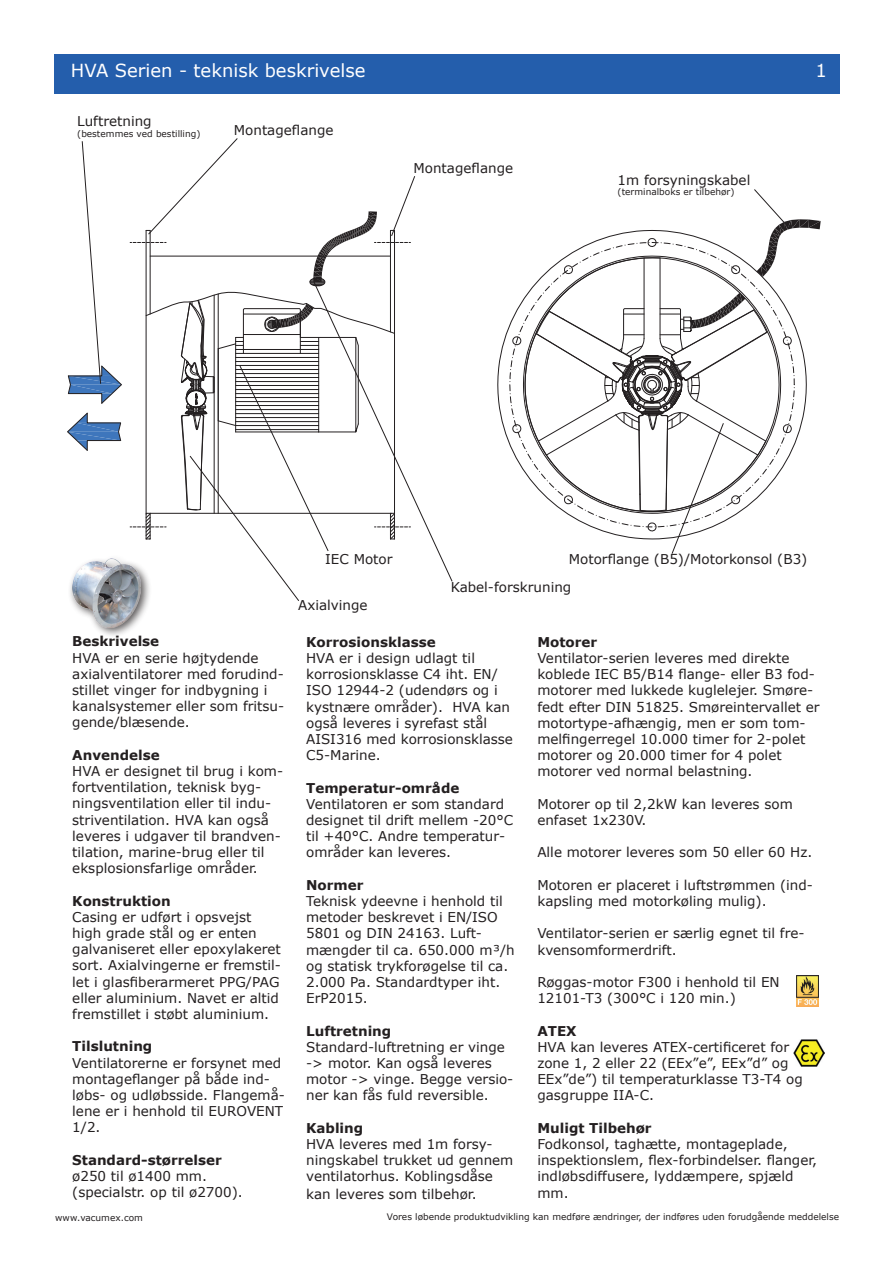
<style>
.page{position:relative;width:893px;height:1263px;background:#fff}
.page>*{position:absolute;margin:0;border:0;box-sizing:border-box;transform-origin:0 0}
.t1{font:18px "Verdana";color:#fff}
.t2{font:13.5px/16.2px "Verdana";color:#231f20}
.t3{font:700 13.5px "Verdana";color:#231f20}
.t4{font:9px "Verdana";color:#231f20}
</style>
<div class="page">
<svg style="left:67px;top:413px;width:54px;height:38px"></svg>
<div style="left:54px;top:54px;width:785px;height:39px;background:#245eac"></div>
<svg style="left:68px;top:141px;width:54px;height:263px"></svg>
<svg style="left:130px;top:138px;width:323px;height:463px"></svg>
<svg style="left:510px;top:189px;width:311px;height:365px"></svg>
<img style="left:796px;top:976px;width:22px;height:31px">
<img style="left:794px;top:1039px;width:30px;height:27px">
<div style="left:67px;top:554px;width:84px;height:83px;background:#231f20;opacity:.75"></div>
<img style="left:72px;top:559px;width:69px;height:68px">
<h1 class="t1" style="left:71px;top:59px;width:296px">HVA Serien - teknisk beskrivelse</h1>
<h1 class="t1" style="left:815px;top:59px;width:13px">1</h1>
<p class="t2" style="left:77px;top:112px;width:76px">Luftretning</p>
<p class="t4" style="left:77px;top:127px;width:125px">(bestemmes ved bestilling)</p>
<p class="t2" style="left:234px;top:121px;width:101px">Montageflange</p>
<p class="t2" style="left:414px;top:159px;width:101px">Montageflange</p>
<p class="t2" style="left:618px;top:171px;width:134px">1m forsyningskabel</p>
<p class="t4" style="left:618px;top:186px;width:118px">(terminalboks er tilbehør)</p>
<p class="t2" style="left:325px;top:551px;width:69px">IEC Motor</p>
<p class="t2" style="left:298px;top:597px;width:71px">Axialvinge</p>
<p class="t2" style="left:569px;top:551px;width:240px">Motorflange (B5)/Motorkonsol (B3)</p>
<p class="t2" style="left:451px;top:578px;width:122px">Kabel-forskruning</p>
<p class="t3" style="left:72px;top:633px;width:88px">Beskrivelse</p>
<p class="t2" style="left:72px;top:649px;width:213px">HVA er en serie højtydende axialventilatorer med forudind&shy;stillet vinger for indbygning i kanalsystemer eller som fritsu&shy;gende/blæsende.</p>
<p class="t3" style="left:72px;top:746px;width:89px">Anvendelse</p>
<p class="t2" style="left:72px;top:762px;width:212px">HVA er designet til brug i kom&shy;fortventilation, teknisk byg&shy;ningsventilation eller til indu&shy;striventilation. HVA kan også leveres i udgaver til brandven&shy;tilation, marine-brug eller til eksplosionsfarlige områder.</p>
<p class="t3" style="left:72px;top:892px;width:100px">Konstruktion</p>
<p class="t2" style="left:72px;top:908px;width:210px">Casing er udført i opsvejst high grade stål og er enten galvaniseret eller epoxylakeret sort. Axialvingerne er fremstil&shy;let i glasfiberarmeret PPG/PAG eller aluminium. Navet er altid fremstillet i støbt aluminium.</p>
<p class="t3" style="left:72px;top:1038px;width:82px">Tilslutning</p>
<p class="t2" style="left:72px;top:1054px;width:214px">Ventilatorerne er forsynet med montageflanger på både ind&shy;løbs- og udløbsside. Flangemå&shy;lene er i henhold til EUROVENT<br>1/2.</p>
<p class="t3" style="left:72px;top:1151px;width:151px">Standard-størrelser</p>
<p class="t2" style="left:72px;top:1167px;width:172px">ø250 til ø1400 mm. (specialstr. op til ø2700).</p>
<p class="t3" style="left:306px;top:633px;width:131px">Korrosionsklasse</p>
<p class="t2" style="left:306px;top:649px;width:208px">HVA er i design udlagt til korrosionsklasse C4 iht. EN/<br>ISO 12944-2 (udendørs og i kystnære områder). HVA kan også leveres i syrefast stål<br>AISI316 med korrosionsklasse<br>C5-Marine.</p>
<p class="t3" style="left:306px;top:779px;width:155px">Temperatur-område</p>
<p class="t2" style="left:306px;top:795px;width:208px">Ventilatoren er som standard designet til drift mellem -20°C til +40°C. Andre temperatur&shy;områder kan leveres.</p>
<p class="t3" style="left:306px;top:876px;width:59px">Normer</p>
<p class="t2" style="left:306px;top:892px;width:210px">Teknisk ydeevne i henhold til metoder beskrevet i EN/ISO<br>5801 og DIN 24163. Luft&shy;mængder til ca. 650.000 m³/h og statisk trykforøgelse til ca.<br>2.000 Pa. Standardtyper iht.<br>ErP2015.</p>
<p class="t3" style="left:306px;top:1022px;width:87px">Luftretning</p>
<p class="t2" style="left:306px;top:1038px;width:209px">Standard-luftretning er vinge -&gt; motor. Kan også leveres motor -&gt; vinge. Begge versio&shy;ner kan fås fuld reversible.</p>
<p class="t3" style="left:306px;top:1119px;width:59px">Kabling</p>
<p class="t2" style="left:306px;top:1135px;width:209px">HVA leveres med 1m forsy&shy;ningskabel trukket ud gennem ventilatorhus. Koblingsdåse</p>
<p class="t2" style="left:306px;top:1186px;width:172px">kan leveres som tilbehør.</p>
<p class="t3" style="left:537px;top:633px;width:61px">Motorer</p>
<p class="t2" style="left:537px;top:649px;width:284px">Ventilator-serien leveres med direkte koblede IEC B5/B14 flange- eller B3 fod&shy;motorer med lukkede kuglelejer. Smøre&shy;fedt efter DIN 51825. Smøreintervallet er motortype-afhængig, men er som tom&shy;melfingerregel 10.000 timer for 2-polet motorer og 20.000 timer for 4 polet motorer ved normal belastning.</p>
<p class="t2" style="left:537px;top:795px;width:257px">Motorer op til 2,2kW kan leveres som enfaset 1x230V.</p>
<p class="t2" style="left:537px;top:844px;width:276px">Alle motorer leveres som 50 eller 60 Hz.</p>
<p class="t2" style="left:537px;top:876px;width:277px">Motoren er placeret i luftstrømmen (ind&shy;kapsling med motorkøling mulig).</p>
<p class="t2" style="left:537px;top:925px;width:269px">Ventilator-serien er særlig egnet til fre&shy;kvensomformerdrift.</p>
<p class="t2" style="left:537px;top:973px;width:244px">Røggas-motor F300 i henhold til EN<br>12101-T3 (300°C i 120 min.)</p>
<p class="t3" style="left:537px;top:1022px;width:41px">ATEX</p>
<p class="t2" style="left:537px;top:1038px;width:267px">HVA kan leveres ATEX-certificeret for zone 1, 2 eller 22 (EEx”e”, EEx”d” og EEx”de”) til temperaturklasse T3-T4 og gasgruppe IIA-C.</p>
<p class="t3" style="left:537px;top:1119px;width:116px">Muligt Tilbehør</p>
<p class="t2" style="left:537px;top:1135px;width:281px">Fodkonsol, taghætte, montageplade, inspektionslem, flex-forbindelser. flanger, indløbsdiffusere, lyddæmpere, spjæld mm.</p>
<p class="t4" style="left:55px;top:1212px;width:89px">www.vacumex.com</p>
<p class="t4" style="left:387px;top:1211px;width:454px">Vores løbende produktudvikling kan medføre ændringer, der indføres uden forudgående meddelelse</p>
</div>
